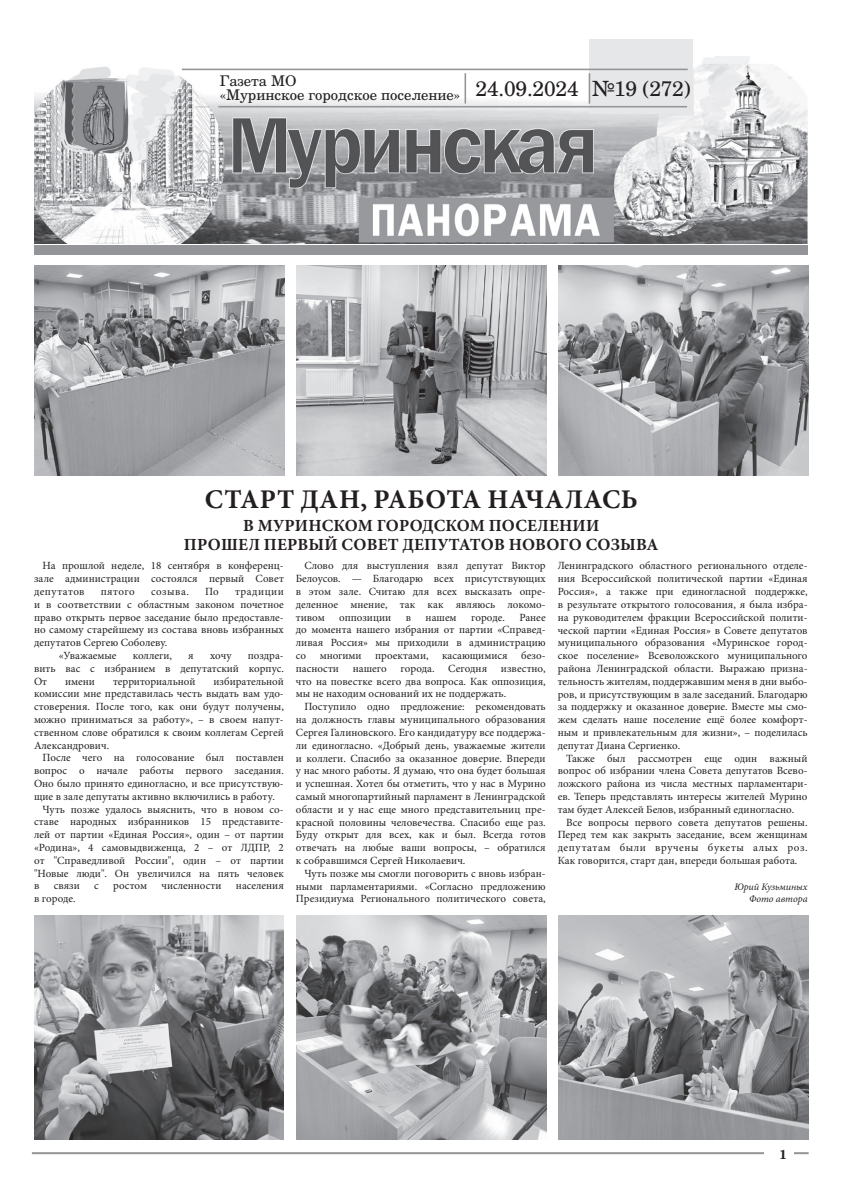
<style>
.page{position:relative;width:842px;height:1191px;background:#fff}
.page>*{position:absolute;margin:0;border:0;box-sizing:border-box;transform-origin:0 0}
.t1{font:700 27px "Minion Pro";letter-spacing:.01em;color:#231f20}
.t2{font:700 17px/20px "Minion Pro";letter-spacing:.01em;color:#231f20;text-align:center}
.t3{font:14.7px/14.7px "Te X Gyre Schola";color:#231f20}
.t4{font:700 13px "Te X Gyre Schola";color:#231f20}
.t5{font:11px/12.8px "Minion Pro";color:#231f20;text-align:justify}
.t6{font:11px "Minion Pro";letter-spacing:.04em;color:#231f20}
.t7{font:italic 10px/12px "Minion Pro";letter-spacing:-.005em;color:#231f20;text-align:right}
</style>
<div class="page">
<hr style="left:32px;top:1152px;width:777px;height:2px;background:#939598">
<div style="left:764px;top:1146px;width:29px;height:19px;background:#fff"></div>
<img style="left:558px;top:266px;width:250px;height:209px">
<img style="left:296px;top:266px;width:250px;height:209px">
<img style="left:34px;top:266px;width:251px;height:209px">
<img style="left:34px;top:915px;width:250px;height:225px">
<img style="left:558px;top:915px;width:250px;height:225px">
<img style="left:296px;top:915px;width:250px;height:225px">
<img style="left:34px;top:56px;width:773px;height:188px">
<div style="left:589px;top:40px;width:104px;height:74px;background:#e6e7e9"></div>
<hr style="left:182px;top:69px;width:506px;height:1px;background:#939598">
<hr style="left:218px;top:106px;width:469px;height:1px;background:#939598">
<hr style="left:464px;top:73px;width:2px;height:31px;background:#939598">
<hr style="left:589px;top:73px;width:1px;height:31px;background:#939598">
<div style="left:35px;top:245px;width:773px;height:10px;background:#939598"></div>
<h3 class="t3" style="left:220px;top:72px;width:472px">Газета МО<br>«Муринское городское поселение» <sup>24.09.2024</sup> <sup>№19</sup> <sup>(272)</sup></h3>
<h1 class="t1" style="left:205px;top:480px;width:434px">СТАРТ ДАН, РАБОТА НАЧАЛАСЬ</h1>
<h2 class="t2" style="left:184px;top:515px;width:476px">В МУРИНСКОМ ГОРОДСКОМ ПОСЕЛЕНИИ<br>ПРОШЕЛ ПЕРВЫЙ СОВЕТ ДЕПУТАТОВ НОВОГО СОЗЫВА</h2>
<p class="t5" style="left:34px;top:559px;width:251px;text-indent:9px">На прошлой неделе, 18 сентября в конференц&shy;зале администрации состоялся первый Совет депутатов</p>
<p class="t5" style="left:101px;top:585px;width:36px">пятого</p>
<p class="t5" style="left:151px;top:585px;width:39px">созыва.</p>
<p class="t5" style="left:205px;top:585px;width:15px">По</p>
<p class="t6" style="left:235px;top:584px;width:50px">традиции</p>
<p class="t5" style="left:34px;top:598px;width:251px">и в соответствии с областным законом почетное</p>
<p class="t5" style="left:34px;top:610px;width:251px">право открыть первое заседание было предоставле-</p>
<p class="t5" style="left:34px;top:623px;width:251px">но самому старейшему из состава вновь избранных</p>
<p class="t5" style="left:34px;top:636px;width:135px">депутатов Сергею Соболеву.</p>
<p class="t5" style="left:59px;top:649px;width:59px">«Уважаемые</p>
<p class="t5" style="left:133px;top:649px;width:41px">коллеги,</p>
<p class="t5" style="left:188px;top:649px;width:7px">я</p>
<p class="t5" style="left:210px;top:649px;width:23px">хочу</p>
<p class="t5" style="left:34px;top:649px;width:251px;text-indent:214px">поздра&shy;вить вас с избранием в депутатский корпус.<br>От</p>
<p class="t5" style="left:34px;top:674px;width:251px;text-indent:179px">избирательной комиссии мне представилась честь выдать вам удо&shy;стоверения. После того, как они будут получены, можно приниматься за работу», – в своем напут&shy;ственном слове обратился к своим коллегам Сергей Александрович.</p>
<p class="t5" style="left:43px;top:751px;width:243px">После чего на голосование был поставлен</p>
<p class="t5" style="left:34px;top:764px;width:251px">вопрос о начале работы первого заседания.</p>
<p class="t5" style="left:34px;top:777px;width:251px">Оно было принято единогласно, и все присутствую-</p>
<p class="t5" style="left:34px;top:790px;width:242px">щие в зале депутаты активно включились в работу.</p>
<p class="t5" style="left:43px;top:802px;width:243px">Чуть позже удалось выяснить, что в новом со-</p>
<p class="t5" style="left:34px;top:815px;width:251px">ставе народных избранников 15 представите-</p>
<p class="t5" style="left:34px;top:828px;width:251px">лей от партии «Единая Россия», один – от партии</p>
<p class="t5" style="left:34px;top:841px;width:251px">«Родина», 4 самовыдвиженца, 2 – от ЛДПР, 2</p>
<p class="t5" style="left:34px;top:854px;width:251px">от "Справедливой России", один – от партии</p>
<p class="t5" style="left:34px;top:866px;width:251px">"Новые люди". Он увеличился на пять человек</p>
<p class="t5" style="left:34px;top:879px;width:7px">в</p>
<p class="t5" style="left:54px;top:879px;width:28px">связи</p>
<p class="t5" style="left:94px;top:879px;width:6px">с</p>
<p class="t5" style="left:113px;top:879px;width:35px">ростом</p>
<p class="t5" style="left:162px;top:879px;width:61px">численности</p>
<p class="t5" style="left:236px;top:879px;width:49px">населения</p>
<p class="t5" style="left:34px;top:892px;width:43px">в городе.</p>
<p class="t5" style="left:65px;top:674px;width:31px">имени</p>
<p class="t5" style="left:113px;top:674px;width:84px">территориальной</p>
<p class="t5" style="left:296px;top:559px;width:251px;text-indent:9px">Слово для выступления взял депутат Виктор Белоусов. — Благодарю всех присутствующих в этом зале. Считаю для всех высказать опре&shy;деленное мнение, так как являюсь локомо&shy;тивом</p>
<p class="t5" style="left:296px;top:611px;width:251px;text-indent:223px">Ранее до момента нашего избрания от партии «Справед&shy;ливая Россия» мы приходили в администрацию со многими проектами, касающимися безо&shy;пасности</p>
<p class="t5" style="left:339px;top:611px;width:54px">оппозиции</p>
<p class="t5" style="left:406px;top:611px;width:7px">в</p>
<p class="t5" style="left:426px;top:611px;width:33px">нашем</p>
<p class="t5" style="left:471px;top:611px;width:35px">городе.</p>
<p class="t5" style="left:353px;top:662px;width:35px">нашего</p>
<p class="t5" style="left:400px;top:662px;width:36px">города.</p>
<p class="t5" style="left:448px;top:662px;width:40px">Сегодня</p>
<p class="t5" style="left:296px;top:662px;width:251px;text-indent:205px">известно, что на повестке всего два вопроса. Как оппозиция, мы не находим оснований их не поддержать.</p>
<p class="t5" style="left:296px;top:700px;width:251px;text-indent:9px">Поступило одно предложение: рекомендовать на должность главы муниципального образования Сергея Галиновского. Его кандидатуру все поддержа&shy;ли единогласно. «Добрый день, уважаемые жители и коллеги. Спасибо за оказанное доверие. Впереди у нас много работы. Я думаю, что она будет большая и успешная. Хотел бы отметить, что у нас в Мурино самый многопартийный парламент в Ленинградской области и у нас еще много представительниц пре&shy;красной половины человечества. Спасибо еще раз.<br>Буду открыт для всех, как и был. Всегда готов отвечать на любые ваши вопросы, – обратился к собравшимся Сергей Николаевич.</p>
<p class="t5" style="left:296px;top:867px;width:251px;text-indent:9px">Чуть позже мы смогли поговорить с вновь избран&shy;ными парламентариями. «Согласно предложению Президиума Регионального политического совета,</p>
<p class="t5" style="left:558px;top:559px;width:251px">Ленинградского областного регионального отделе&shy;ния Всероссийской политической партии «Единая Россия», а также при единогласной поддержке, в результате открытого голосования, я была избра&shy;на руководителем фракции Всероссийской полити&shy;ческой партии «Единая Россия» в Совете депутатов муниципального образования «Муринское город&shy;ское поселение» Всеволожского муниципального района Ленинградской области. Выражаю призна&shy;тельность жителям, поддержавшим меня в дни выбо&shy;ров, и присутствующим в зале заседаний. Благодарю за поддержку и оказанное доверие. Вместе мы смо&shy;жем сделать наше поселение ещё более комфорт&shy;ным и привлекательным для жизни», – поделилась депутат Диана Сергиенко.</p>
<p class="t5" style="left:558px;top:751px;width:251px;text-indent:9px">Также был рассмотрен еще один важный вопрос об избрании члена Совета депутатов Всево&shy;ложского района из числа местных парламентари&shy;ев. Теперь представлять интересы жителей Мурино там будет Алексей Белов, избранный единогласно.</p>
<p class="t5" style="left:558px;top:815px;width:251px;text-indent:9px">Все вопросы первого совета депутатов решены.<br>Перед тем как закрыть заседание, всем женщинам депутатам были вручены букеты алых роз.<br>Как говорится, старт дан, впереди большая работа.</p>
<p class="t7" style="left:734px;top:880px;width:75px">Юрий Кузьминых<br>Фото автора</p>
<p class="t4" style="left:779px;top:1143px;width:9px">1</p>
</div>
